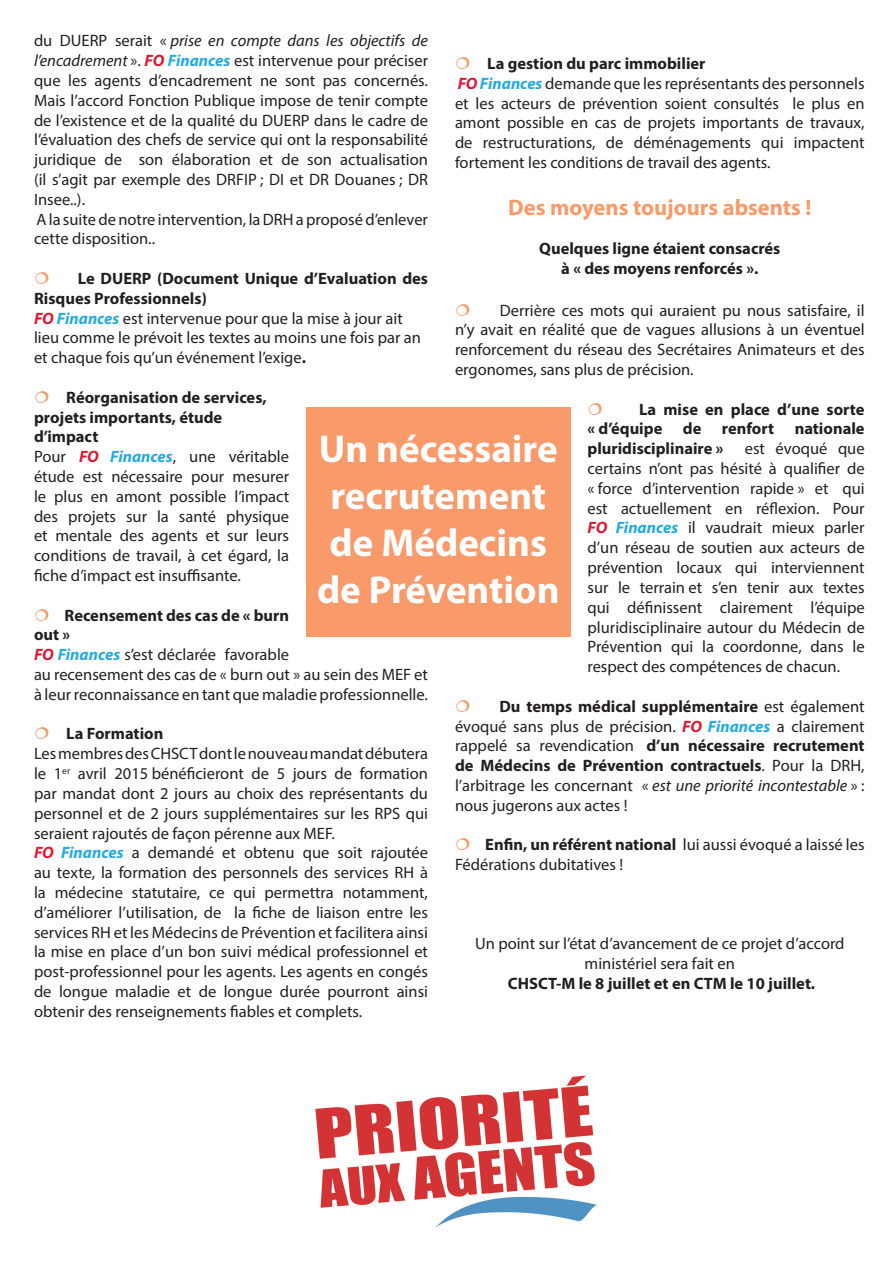
<style>
.page{position:relative;width:893px;height:1263px;background:#fff}
.page>*{position:absolute;margin:0;border:0;box-sizing:border-box;transform-origin:0 0}
.t1{font:700 39px/46.8px "Myriad Pro";color:#fff;text-align:center}
.Titre_3{font:700 22.5px "Myriad Pro";color:#f89a6a}
.Corps_de_texte{font:16.5px/19.8px "Myriad Pro";color:#231f20;text-align:justify}
.Titre_3-2{font:16.5px/19.8px "Myriad Pro";color:#231f20;text-align:justify}
.Titre_3-3{font:700 16.5px/19.8px "Myriad Pro";color:#231f20}
.Corps_de_texte-2{font:700 16.5px/19.8px "Myriad Pro";color:#231f20}
.s1{font-style:italic}
.s2{font-weight:700;font-style:italic;color:#dc1a36}
.s3{font-weight:700;font-style:italic;color:#24aae1}
.s4{font-weight:700}
</style>
<div class="page">
<div style="left:306px;top:407px;width:264px;height:230px;background:#f89a6a"></div>
<img style="left:315px;top:1075px;width:282px;height:153px">
<p class="Corps_de_texte" style="left:34px;top:31px;width:396px">du DUERP serait « <span class="s1">prise en compte dans les objectifs de l’encadrement</span> ». <span class="s2">FO</span> <span class="s3">Finances</span> est intervenue pour préciser que les agents d’encadrement ne sont pas concernés.<br>Mais l’accord Fonction Publique impose de tenir compte de l’existence et de la qualité du DUERP dans le cadre de l’évaluation des chefs de service qui ont la responsabilité juridique de son élaboration et de son actualisation (il s’agit par exemple des DRFIP ; DI et DR Douanes ; DR Insee..).</p>
<p class="Corps_de_texte" style="left:34px;top:209px;width:395px">A la suite de notre intervention, la DRH a proposé d’enlever cette disposition..</p>
<p class="Corps_de_texte-2" style="left:34px;top:268px;width:396px;text-indent:44px">Le DUERP (Document Unique d’Evaluation des<br>Risques Professionnels)</p>
<p class="Corps_de_texte" style="left:34px;top:308px;width:389px;text-align:left"><span class="s2">FO</span> <span class="s3">Finances</span> est intervenue pour que la mise à jour ait lieu comme le prévoit les textes au moins une fois par an et chaque fois qu’un événement l’exige<span class="s4">.</span></p>
<p class="Titre_3-3" style="left:34px;top:387px;width:234px;text-indent:32px">Réorganisation de services, projets importants, étude d’impact</p>
<p class="Corps_de_texte" style="left:34px;top:446px;width:257px">Pour <span class="s2">FO</span> <span class="s3">Finances</span>, une véritable étude est nécessaire pour mesurer le plus en amont possible l’impact des projets sur la santé physique et mentale des agents et sur leurs conditions de travail, à cet égard, la fiche d’impact est insuffisante.</p>
<p class="Titre_3-3" style="left:34px;top:605px;width:257px;text-indent:31px">Recensement des cas de « burn out »</p>
<p class="Corps_de_texte" style="left:34px;top:644px;width:395px;text-align:left"><span class="s2">FO</span> <span class="s3">Finances</span> s’est déclarée favorable<br>au recensement des cas de « burn out » au sein des MEF et à leur reconnaissance en tant que maladie professionnelle.</p>
<p class="Titre_3-3" style="left:66px;top:723px;width:99px">La Formation</p>
<p class="Corps_de_texte" style="left:34px;top:743px;width:396px">Les membres des CHSCT dont le nouveau mandat débutera le 1<sup>er</sup> avril 2015 bénéficieront de 5 jours de formation par mandat dont 2 jours au choix des représentants du personnel et de 2 jours supplémentaires sur les RPS qui seraient rajoutés de façon pérenne aux MEF.</p>
<p class="Corps_de_texte" style="left:34px;top:842px;width:396px"><span class="s2">FO</span> <span class="s3">Finances</span> a demandé et obtenu que soit rajoutée au texte, la formation des personnels des services RH à la médecine statutaire, ce qui permettra notamment, d’améliorer l’utilisation, de la fiche de liaison entre les services RH et les Médecins de Prévention et facilitera ainsi la mise en place d’un bon suivi médical professionnel et post-professionnel pour les agents. Les agents en congés de longue maladie et de longue durée pourront ainsi obtenir des renseignements fiables et complets.</p>
<p class="Corps_de_texte-2" style="left:487px;top:53px;width:220px">La gestion du parc immobilier</p>
<p class="Corps_de_texte" style="left:455px;top:73px;width:411px"><span class="s2">FO</span> <span class="s3">Finances</span> demande que les représentants des personnels et les acteurs de prévention soient consultés le plus en amont possible en cas de projets importants de travaux, de restructurations, de déménagements qui impactent fortement les conditions de travail des agents.</p>
<p class="Titre_3" style="left:508px;top:193px;width:305px">Des moyens toujours absents !</p>
<p class="Titre_3-3" style="left:539px;top:238px;width:243px">Quelques ligne étaient consacrés</p>
<p class="Titre_3-3" style="left:561px;top:258px;width:198px">à « des moyens renforcés ».</p>
<p class="Titre_3-2" style="left:455px;top:300px;width:411px;text-indent:45px">Derrière ces mots qui auraient pu nous satisfaire, il n’y avait en réalité que de vagues allusions à un éventuel renforcement du réseau des Secrétaires Animateurs et des ergonomes, sans plus de précision.</p>
<p class="Titre_3-3" style="left:587px;top:399px;width:279px;text-align:justify;text-indent:52px">La mise en place d’une sorte « d’équipe de renfort nationale pluridisciplinaire »</p>
<p class="t1" style="left:317px;top:424px;width:244px">Un nécessaire recrutement de Médecins de Prévention</p>
<p class="Titre_3-2" style="left:587px;top:439px;width:279px;text-indent:157px">est évoqué que certains n’ont pas hésité à qualifier de « force d’intervention rapide » et qui est actuellement en réflexion. Pour <span class="s2">FO</span> <span class="s3">Finances</span> il vaudrait mieux parler d’un réseau de soutien aux acteurs de prévention locaux qui interviennent sur le terrain et s’en tenir aux textes qui définissent clairement l’équipe pluridisciplinaire autour du Médecin de Prévention qui la coordonne, dans le respect des compétences de chacun.</p>
<p class="Titre_3-2" style="left:455px;top:696px;width:411px;text-indent:44px"><span class="s4">Du temps médical supplémentaire</span> est également évoqué sans plus de précision. <span class="s2">FO</span> <span class="s3">Finances</span> a clairement rappelé sa revendication <span class="s4">d’un nécessaire recrutement de Médecins de Prévention contractuels</span>. Pour la DRH, l’arbitrage les concernant « <span class="s1">est une priorité incontestable</span> » : nous jugerons aux actes !</p>
<p class="Titre_3-2" style="left:455px;top:835px;width:411px;text-indent:30px"><span class="s4">Enfin, un référent national</span> lui aussi évoqué a laissé les<br>Fédérations dubitatives !</p>
<p class="Corps_de_texte" style="left:475px;top:934px;width:371px;text-align:center">Un point sur l’état d’avancement de ce projet d’accord ministériel sera fait en<br><span class="s4">CHSCT-M le 8 juillet et en CTM le 10 juillet.</span></p>
</div>
